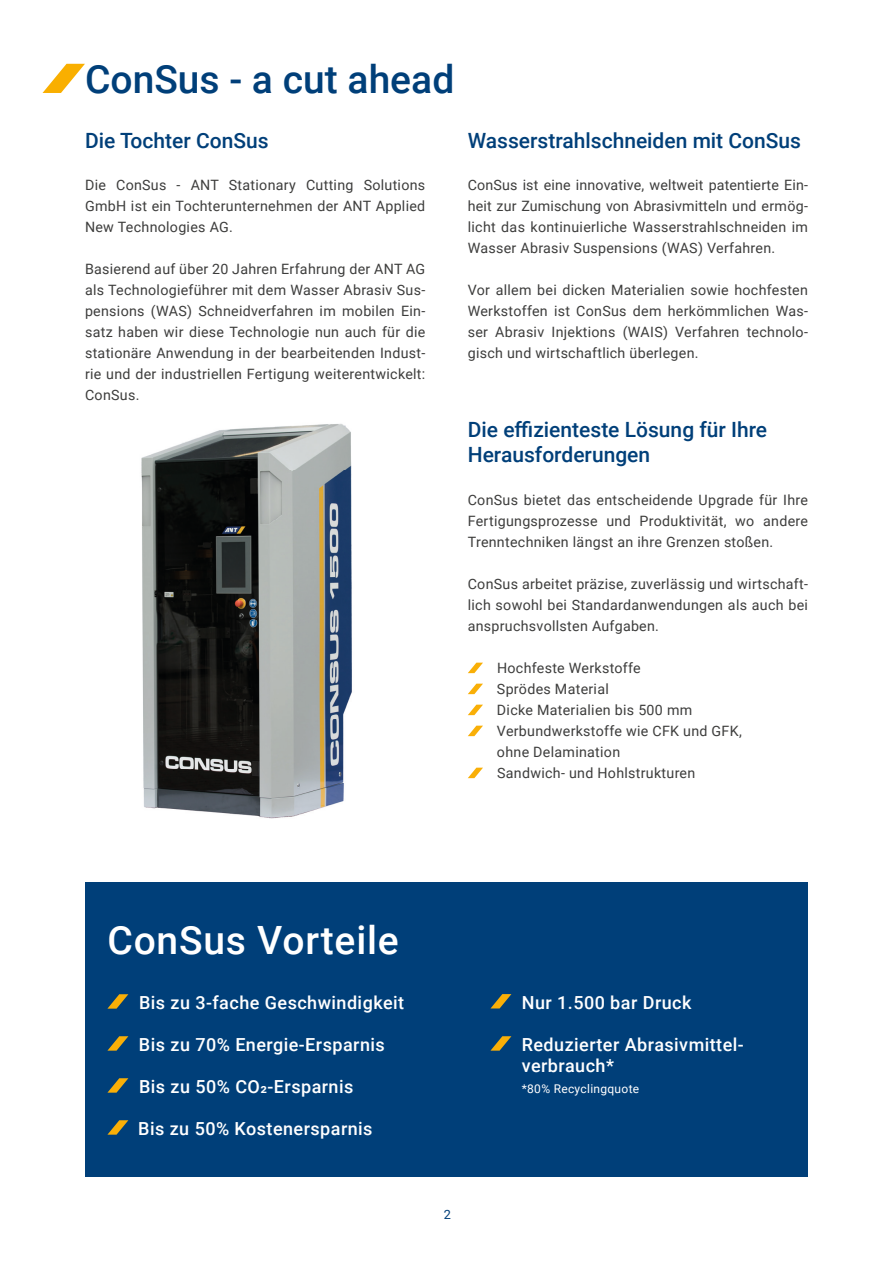
<style>
.page{position:relative;width:893px;height:1263px;background:#fff}
.page>*{position:absolute;margin:0;border:0;box-sizing:border-box;transform-origin:0 0}
.t1{font:500 39px "Roboto";color:#003f79}
.t2{font:500 39px "Roboto";letter-spacing:.02em;color:#fff}
.t3{font:500 21px/25.5px "Roboto";color:#003f79}
.t4{font:500 18px/21px "Roboto";letter-spacing:.025em;color:#fff}
.t5{font:14.25px/21px "Roboto";letter-spacing:.02em;color:#3d3d3c;text-align:justify}
.t6{font:12.75px "Roboto";color:#003f79}
.t7{font:12px "Roboto";letter-spacing:.025em;color:#fff}
</style>
<div class="page">
<div style="left:85px;top:883px;width:723px;height:294px;background:#003f79"></div>
<img style="left:141px;top:424px;width:211px;height:395px">
<svg style="left:468px;top:663px;width:15px;height:10px"></svg>
<svg style="left:468px;top:684px;width:15px;height:10px"></svg>
<svg style="left:468px;top:705px;width:15px;height:10px"></svg>
<svg style="left:468px;top:768px;width:15px;height:10px"></svg>
<svg style="left:107px;top:994px;width:21px;height:15px"></svg>
<svg style="left:491px;top:994px;width:20px;height:14px"></svg>
<svg style="left:490px;top:1036px;width:21px;height:15px"></svg>
<svg style="left:107px;top:1036px;width:21px;height:15px"></svg>
<svg style="left:107px;top:1078px;width:21px;height:15px"></svg>
<svg style="left:107px;top:1120px;width:21px;height:15px"></svg>
<svg style="left:468px;top:726px;width:15px;height:10px"></svg>
<svg style="left:43px;top:64px;width:42px;height:29px"></svg>
<h1 class="t1" style="left:85px;top:52px;width:371px">ConSus - a cut ahead</h1>
<h2 class="t3" style="left:85px;top:127px;width:185px">Die Tochter ConSus</h2>
<h2 class="t3" style="left:468px;top:127px;width:335px">Wasserstrahlschneiden mit ConSus</h2>
<p class="t5" style="left:85px;top:173px;width:342px">Die ConSus - ANT Stationary Cutting Solutions GmbH ist ein Tochterunternehmen der ANT Applied New Technologies AG.</p>
<p class="t5" style="left:85px;top:257px;width:342px">Basierend auf über 20 Jahren Erfahrung der ANT AG als Technologieführer mit dem Wasser Abrasiv Sus&shy;pensions (WAS) Schneidverfahren im mobilen Ein&shy;satz haben wir diese Technologie nun auch für die stationäre Anwendung in der bearbeitenden Indust&shy;rie und der industriellen Fertigung weiterentwickelt:<br>ConSus.</p>
<p class="t5" style="left:468px;top:173px;width:342px">ConSus ist eine innovative, weltweit patentierte Ein&shy;heit zur Zumischung von Abrasivmitteln und ermög&shy;licht das kontinuierliche Wasserstrahlschneiden im Wasser Abrasiv Suspensions (WAS) Verfahren.</p>
<p class="t5" style="left:468px;top:278px;width:342px">Vor allem bei dicken Materialien sowie hochfesten Werkstoffen ist ConSus dem herkömmlichen Was&shy;ser Abrasiv Injektions (WAIS) Verfahren technolo&shy;gisch und wirtschaftlich überlegen.</p>
<h2 class="t3" style="left:468px;top:416px;width:301px">Die effizienteste Lösung für Ihre<br>Herausforderungen</h2>
<p class="t5" style="left:468px;top:488px;width:342px">ConSus bietet das entscheidende Upgrade für Ihre Fertigungsprozesse und Produktivität, wo andere Trenntechniken längst an ihre Grenzen stoßen.</p>
<p class="t5" style="left:468px;top:572px;width:342px">ConSus arbeitet präzise, zuverlässig und wirtschaft&shy;lich sowohl bei Standardanwendungen als auch bei anspruchsvollsten Aufgaben.</p>
<p class="t5" style="left:497px;top:656px;width:197px;text-align:left">Hochfeste Werkstoffe<br>Sprödes Material<br>Dicke Materialien bis 500 mm</p>
<p class="t5" style="left:497px;top:720px;width:246px">Verbundwerkstoffe wie CFK und GFK, ohne Delamination</p>
<h1 class="t2" style="left:107px;top:913px;width:293px">ConSus Vorteile</h1>
<p class="t5" style="left:497px;top:761px;width:200px">Sandwich- und Hohlstrukturen</p>
<p class="t4" style="left:139px;top:991px;width:267px">Bis zu 3-fache Geschwindigkeit</p>
<p class="t4" style="left:522px;top:991px;width:171px">Nur 1.500 bar Druck</p>
<p class="t4" style="left:522px;top:1033px;width:223px">Reduzierter Abrasivmittel&shy;verbrauch*</p>
<p class="t7" style="left:522px;top:1080px;width:119px">*80% Recyclingquote</p>
<p class="t4" style="left:139px;top:1033px;width:247px">Bis zu 70% Energie-Ersparnis</p>
<p class="t4" style="left:139px;top:1075px;width:216px">Bis zu 50% CO2-Ersparnis</p>
<p class="t4" style="left:138px;top:1117px;width:236px">Bis zu 50% Kostenersparnis</p>
<p class="t6" style="left:444px;top:1205px;width:9px">2</p>
</div>
